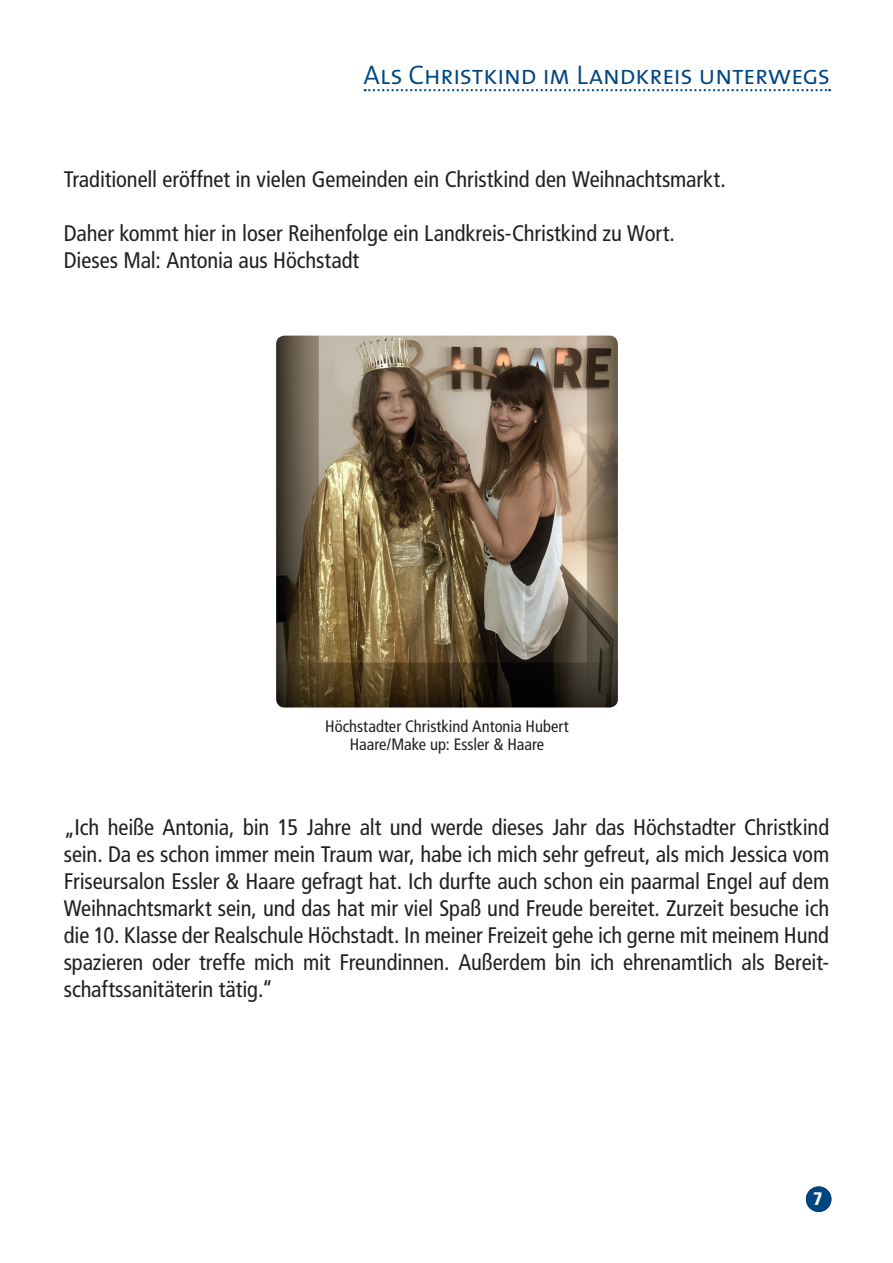
<style>
.page{position:relative;width:893px;height:1263px;background:#fff}
.page>*{position:absolute;margin:0;border:0;box-sizing:border-box;transform-origin:0 0}
.t1{font:27px "The Sans Semi Light Caps";letter-spacing:-.025em;color:#00467e}
.t2{font:condensed 22.5px/27px "Frutiger LT";letter-spacing:-.005em;color:#231f20}
.t3{font:900 condensed 18px "Frutiger LT";color:#fff}
.t4{font:condensed 16.5px/18px "Frutiger LT";color:#231f20;text-align:center}
</style>
<div class="page">
<svg style="left:365px;top:89px;width:465px;height:2px"></svg>
<div style="left:806px;top:1186px;width:25px;height:26px;background:#00467e;border-radius:50%"></div>
<img style="left:276px;top:336px;width:342px;height:371px">
<p class="t1" style="left:364px;top:58px;width:468px">Als Christkind im Landkreis unterwegs</p>
<p class="t2" style="left:64px;top:166px;width:663px">Traditionell eröffnet in vielen Gemeinden ein Christkind den Weihnachtsmarkt.</p>
<p class="t2" style="left:64px;top:220px;width:613px">Daher kommt hier in loser Reihenfolge ein Landkreis-Christkind zu Wort.<br>Dieses Mal: Antonia aus Höchstadt</p>
<p class="t4" style="left:325px;top:718px;width:245px">Höchstadter Christkind Antonia Hubert<br>Haare/Make up: Essler &amp; Haare</p>
<p class="t2" style="left:64px;top:814px;width:767px;text-align:justify">„Ich heiße Antonia, bin 15 Jahre alt und werde dieses Jahr das Höchstadter Christkind sein. Da es schon immer mein Traum war, habe ich mich sehr gefreut, als mich Jessica vom Friseursalon Essler &amp; Haare gefragt hat. Ich durfte auch schon ein paarmal Engel auf dem Weihnachtsmarkt sein, und das hat mir viel Spaß und Freude bereitet. Zurzeit besuche ich die 10. Klasse der Realschule Höchstadt. In meiner Freizeit gehe ich gerne mit meinem Hund spazieren oder treffe mich mit Freundinnen. Außerdem bin ich ehrenamtlich als Bereit&shy;schaftssanitäterin tätig.“</p>
<p class="t3" style="left:813px;top:1188px;width:11px">7</p>
</div>
